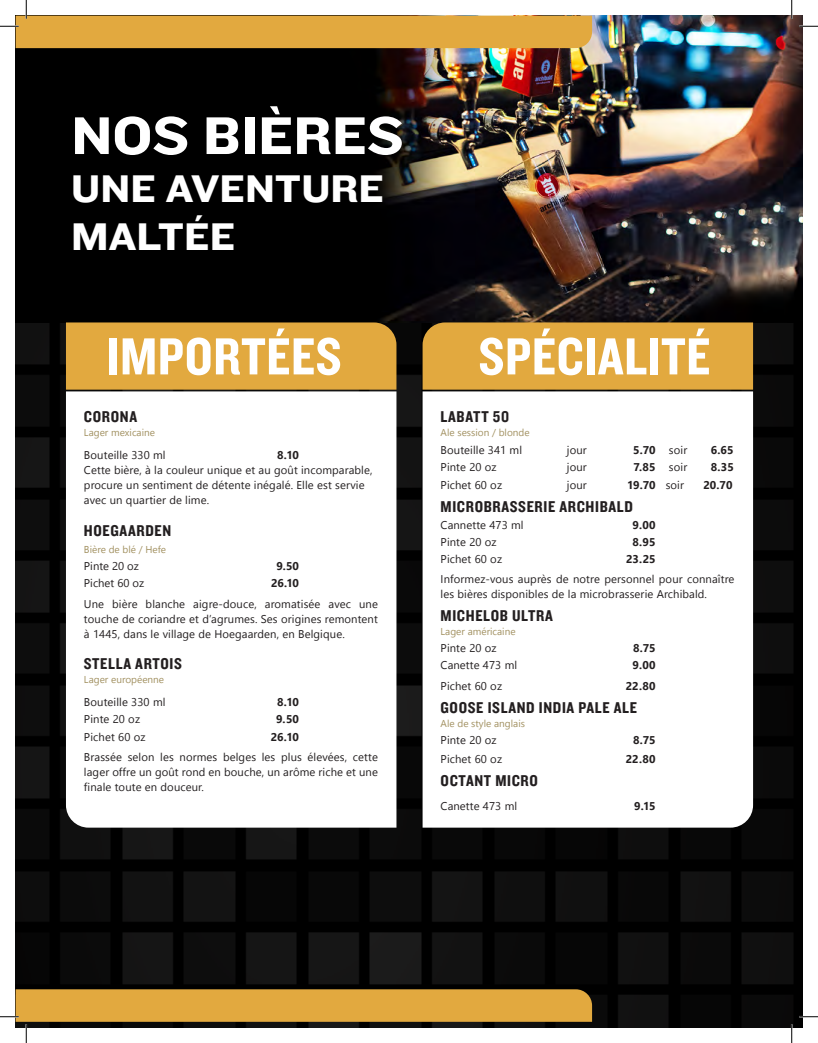
<style>
.page{position:relative;width:818px;height:1043px;background:#fff}
.page>*{position:absolute;margin:0;border:0;box-sizing:border-box;transform-origin:0 0}
.t1{font:55px "Knockout 52 Cruiserweight";color:#fff}
.Description_Produit{font:54.12px "Knockout 50 Welterweight";letter-spacing:.01em;color:#fff}
.t2{font:40px "Knockout 52 Cruiserweight";color:#fff}
.Description_Produit-2{font:16.25px "Knockout 50 Welterweight";letter-spacing:.04em;color:#231f20}
.Titre_Produit{font:16.25px "Knockout 50 Welterweight";letter-spacing:.04em;color:#231f20}
.Description_Produit-3{font:11.25px/15px "Segoe UI Historic";letter-spacing:.01em;color:#231f20}
.Description_Produit-4{font:700 11.25px "Segoe UI";color:#231f20}
.Titre_Produit-2{font:11.25px "Segoe UI Historic";letter-spacing:.01em;color:#231f20}
.Titre_Produit-3{font:700 11.25px "Segoe UI";letter-spacing:-.005em;color:#231f20}
.Description_Produit-5{font:10px "Segoe UI Historic";color:#a29161}
.Titre_Produit-4{font:10px "Segoe UI Historic";color:#a29161}
.s1{font-family:"Segoe UI Historic";font-weight:400}
.s2{font-family:"Segoe UI";font-weight:700}
</style>
<div class="page">
<img style="left:15px;top:322px;width:787px;height:706px">
<img style="left:15px;top:15px;width:787px;height:307px">
<div style="left:422px;top:322px;width:331px;height:67px;background:#e2a93f"></div>
<div style="left:66px;top:322px;width:330px;height:67px;background:#e2a93f"></div>
<svg style="left:422px;top:391px;width:331px;height:436px"></svg>
<svg style="left:66px;top:391px;width:330px;height:436px"></svg>
<svg style="left:799px;top:25px;width:19px;height:2px"></svg>
<svg style="left:799px;top:1015px;width:19px;height:2px"></svg>
<svg style="left:0;top:0;width:592px;height:48px"></svg>
<svg style="left:0;top:989px;width:592px;height:53px"></svg>
<svg style="left:790px;top:0;width:2px;height:19px"></svg>
<svg style="left:790px;top:1024px;width:2px;height:18px"></svg>
<p class="t1" style="left:71px;top:97px;width:334px">NOS BIÈRES</p>
<p class="t2" style="left:71px;top:161px;width:314px">UNE AVENTURE</p>
<p class="t2" style="left:71px;top:209px;width:166px">MALTÉE</p>
<p class="Description_Produit" style="left:106px;top:321px;width:236px">IMPORTÉES</p>
<p class="Description_Produit" style="left:478px;top:321px;width:233px">SPÉCIALITÉ</p>
<p class="Titre_Produit" style="left:440px;top:406px;width:70px">LABATT 50</p>
<p class="Titre_Produit-4" style="left:440px;top:427px;width:91px">Ale session / blonde</p>
<p class="Titre_Produit-2" style="left:440px;top:443px;width:83px">Bouteille 341 ml</p>
<p class="Titre_Produit-2" style="left:567px;top:443px;width:21px">jour</p>
<p class="Titre_Produit-3" style="left:633px;top:439px;width:56px">5.70 <span class="s1">soir</span></p>
<p class="Titre_Produit-3" style="left:710px;top:439px;width:24px">6.65</p>
<p class="Titre_Produit-2" style="left:440px;top:461px;width:58px">Pinte 20 oz</p>
<p class="Titre_Produit-2" style="left:567px;top:461px;width:21px">jour</p>
<p class="Titre_Produit-3" style="left:633px;top:456px;width:55px">7.85 <span class="s1">soir</span></p>
<p class="Titre_Produit-3" style="left:710px;top:456px;width:25px">8.35</p>
<p class="Titre_Produit-2" style="left:440px;top:478px;width:63px">Pichet 60 oz</p>
<p class="Titre_Produit-2" style="left:567px;top:478px;width:21px">jour</p>
<p class="Titre_Produit-3" style="left:627px;top:474px;width:58px">19.70 <span class="s1">soir</span></p>
<p class="Titre_Produit-3" style="left:703px;top:474px;width:31px">20.70</p>
<p class="Description_Produit-2" style="left:440px;top:496px;width:194px">MICROBRASSERIE ARCHIBALD</p>
<p class="Description_Produit-3" style="left:440px;top:517px;width:85px">Cannette 473 ml</p>
<p class="Description_Produit-4" style="left:632px;top:514px;width:25px">9.00</p>
<p class="Description_Produit-3" style="left:440px;top:534px;width:58px">Pinte 20 oz</p>
<p class="Description_Produit-4" style="left:632px;top:531px;width:25px">8.95</p>
<p class="Description_Produit-3" style="left:440px;top:551px;width:63px">Pichet 60 oz</p>
<p class="Description_Produit-4" style="left:626px;top:548px;width:31px">23.25</p>
<p class="Description_Produit-3" style="left:440px;top:571px;width:295px">Informez-vous auprès de notre personnel pour connaître les bières disponibles de la microbrasserie Archibald.</p>
<p class="Description_Produit-2" style="left:440px;top:605px;width:114px">MICHELOB ULTRA</p>
<p class="Description_Produit-5" style="left:440px;top:625px;width:76px">Lager américaine</p>
<p class="Description_Produit-3" style="left:440px;top:640px;width:58px">Pinte 20 oz</p>
<p class="Description_Produit-4" style="left:633px;top:637px;width:24px">8.75</p>
<p class="Description_Produit-3" style="left:440px;top:658px;width:78px">Canette 473 ml</p>
<p class="Description_Produit-4" style="left:632px;top:655px;width:25px">9.00</p>
<p class="Description_Produit-3" style="left:440px;top:678px;width:63px">Pichet 60 oz</p>
<p class="Description_Produit-4" style="left:625px;top:675px;width:31px">22.80</p>
<p class="Description_Produit-2" style="left:440px;top:697px;width:198px">GOOSE ISLAND INDIA PALE ALE</p>
<p class="Description_Produit-5" style="left:440px;top:717px;width:86px">Ale de style anglais</p>
<p class="Description_Produit-3" style="left:440px;top:732px;width:58px">Pinte 20 oz</p>
<p class="Description_Produit-4" style="left:633px;top:729px;width:24px">8.75</p>
<p class="Description_Produit-3" style="left:440px;top:751px;width:63px">Pichet 60 oz</p>
<p class="Description_Produit-4" style="left:625px;top:748px;width:31px">22.80</p>
<p class="Description_Produit-2" style="left:440px;top:770px;width:99px">OCTANT MICRO</p>
<p class="Description_Produit-3" style="left:440px;top:798px;width:78px">Canette 473 ml</p>
<p class="Description_Produit-4" style="left:634px;top:795px;width:23px">9.15</p>
<p class="Titre_Produit" style="left:84px;top:406px;width:55px">CORONA</p>
<p class="Titre_Produit-4" style="left:84px;top:427px;width:73px">Lager mexicaine</p>
<p class="Description_Produit-3" style="left:84px;top:448px;width:83px">Bouteille 330 ml</p>
<p class="Description_Produit-3" style="left:84px;top:448px;width:290px;text-indent:193px"><span class="s2">8.10<br></span>Cette bière, à la couleur unique et au goût incomparable, procure un sentiment de détente inégalé. Elle est servie avec un quartier de lime.</p>
<p class="Description_Produit-2" style="left:84px;top:519px;width:89px">HOEGAARDEN</p>
<p class="Description_Produit-5" style="left:84px;top:544px;width:84px">Bière de blé / Hefe</p>
<p class="Description_Produit-3" style="left:84px;top:558px;width:56px">Pinte 20 oz</p>
<p class="Description_Produit-4" style="left:276px;top:555px;width:24px">9.50</p>
<p class="Description_Produit-3" style="left:84px;top:575px;width:62px">Pichet 60 oz</p>
<p class="Description_Produit-4" style="left:271px;top:572px;width:29px">26.10</p>
<p class="Description_Produit-3" style="left:84px;top:596px;width:295px;text-align:justify">Une bière blanche aigre-douce, aromatisée avec une touche de coriandre et d’agrumes. Ses origines remontent à 1445, dans le village de Hoegaarden, en Belgique.</p>
<p class="Description_Produit-2" style="left:84px;top:652px;width:99px">STELLA ARTOIS</p>
<p class="Description_Produit-5" style="left:84px;top:673px;width:82px">Lager européenne</p>
<p class="Description_Produit-3" style="left:84px;top:694px;width:83px">Bouteille 330 ml</p>
<p class="Description_Produit-4" style="left:277px;top:691px;width:23px">8.10</p>
<p class="Description_Produit-3" style="left:84px;top:711px;width:58px">Pinte 20 oz</p>
<p class="Description_Produit-4" style="left:276px;top:708px;width:24px">9.50</p>
<p class="Description_Produit-3" style="left:84px;top:729px;width:63px">Pichet 60 oz</p>
<p class="Description_Produit-4" style="left:271px;top:726px;width:30px">26.10</p>
<p class="Description_Produit-3" style="left:84px;top:750px;width:295px;text-align:justify">Brassée selon les normes belges les plus élevées, cette lager offre un goût rond en bouche, un arôme riche et une finale toute en douceur.</p>
</div>
